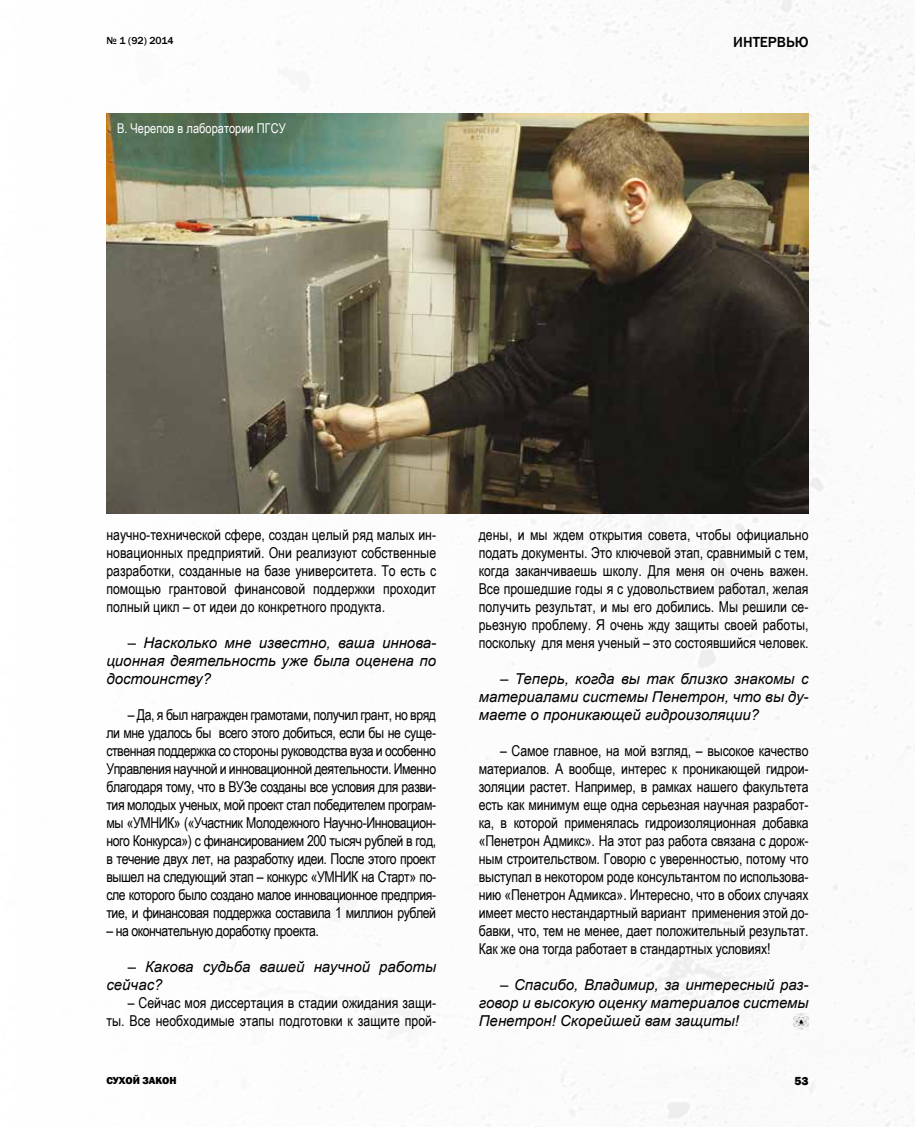
<style>
.page{position:relative;width:915px;height:1127px;background:#fff}
.page>*{position:absolute;margin:0;border:0;box-sizing:border-box;transform-origin:0 0}
.t1{font:15px/18px "Arial Narrow";color:#000;text-align:justify}
.t2{font:italic 15px/18px "Arial";color:#000;text-align:justify}
.t3{font:15px "Arial Narrow";letter-spacing:-.03em;color:#000}
.t4{font:500 15px "Franklin Gothic";color:#000}
.t5{font:13.5px "Arial Narrow";color:#fff}
.t6{font:800 12px "Franklin Gothic";color:#000}
.t7{font:500 10.5px "Franklin Gothic";color:#000}
.t8{font:800 10.5px "Franklin Gothic";color:#000}
</style>
<div class="page">
<img style="left:106px;top:0;width:808px;height:1127px">
<img style="left:106px;top:114px;width:702px;height:399px">
<img style="left:793px;top:1013px;width:15px;height:17px">
<p class="t7" style="left:106px;top:34px;width:69px">№ 1 (92) 2014</p>
<p class="t4" style="left:733px;top:33px;width:77px">ИНТЕРВЬЮ</p>
<p class="t5" style="left:117px;top:118px;width:170px">В. Черепов в лаборатории ПГСУ</p>
<p class="t1" style="left:106px;top:525px;width:331px">научно-технической сфере, создан целый ряд малых ин&shy;новационных предприятий. Они реализуют собственные разработки, созданные на базе университета. То есть с помощью грантовой финансовой поддержки проходит полный цикл – от идеи до конкретного продукта.</p>
<p class="t2" style="left:106px;top:634px;width:331px;text-indent:21px">– Насколько мне известно, ваша иннова&shy;ционная деятельность уже была оценена по достоинству?</p>
<p class="t1" style="left:106px;top:705px;width:331px;text-indent:21px">– Да, я был награжден грамотами, получил грант, но вряд ли мне удалось бы всего этого добиться, если бы не суще&shy;ственная поддержка со стороны руководства вуза и особенно Управления научной и инновационной деятельности. Именно благодаря тому, что в ВУЗе созданы все условия для разви&shy;тия молодых ученых, мой проект стал победителем програм&shy;мы «УМНИК» («Участник Молодежного Научно-Инновацион&shy;ного Конкурса») с финансированием 200 тысяч рублей в год, в течение двух лет, на разработку идеи. После этого проект вышел на следующий этап – конкурс «УМНИК на Старт» по&shy;сле которого было создано малое инновационное предприя&shy;тие, и финансовая поддержка составила 1 миллион рублей</p>
<p class="t3" style="left:106px;top:920px;width:214px">– на окончательную доработку проекта.</p>
<p class="t2" style="left:106px;top:958px;width:331px;text-indent:21px">– Какова судьба вашей научной работы сейчас?</p>
<p class="t1" style="left:106px;top:993px;width:331px;text-align:right">– Сейчас моя диссертация в стадии ожидания защи&shy;ты. Все необходимые этапы подготовки к защите прой-</p>
<p class="t1" style="left:478px;top:525px;width:331px">дены, и мы ждем открытия совета, чтобы официально подать документы. Это ключевой этап, сравнимый с тем, когда заканчиваешь школу. Для меня он очень важен.<br>Все прошедшие годы я с удовольствием работал, желая получить результат, и мы его добились. Мы решили се&shy;рьезную проблему. Я очень жду защиты своей работы, поскольку для меня ученый – это состоявшийся человек.</p>
<p class="t2" style="left:478px;top:670px;width:331px;text-indent:21px">– Теперь, когда вы так близко знакомы с материалами системы Пенетрон, что вы ду&shy;маете о проникающей гидроизоляции?</p>
<p class="t1" style="left:478px;top:741px;width:331px;text-indent:21px">– Самое главное, на мой взгляд, – высокое качество материалов. А вообще, интерес к проникающей гидрои&shy;золяции растет. Например, в рамках нашего факультета есть как минимум еще одна серьезная научная разработ&shy;ка, в которой применялась гидроизоляционная добавка «Пенетрон Адмикс». На этот раз работа связана с дорож&shy;ным строительством. Говорю с уверенностью, потому что выступал в некотором роде консультантом по использова&shy;нию «Пенетрон Адмикса». Интересно, что в обоих случаях имеет место нестандартный вариант применения этой до&shy;бавки, что, тем не менее, дает положительный результат.<br>Как же она тогда работает в стандартных условиях!</p>
<p class="t2" style="left:478px;top:976px;width:331px;text-indent:21px">– Спасибо, Владимир, за интересный раз&shy;говор и высокую оценку материалов системы Пенетрон! Скорейшей вам защиты!</p>
<p class="t8" style="left:106px;top:1074px;width:72px">СУХОЙ ЗАКОН</p>
<p class="t6" style="left:794px;top:1073px;width:16px">53</p>
</div>
